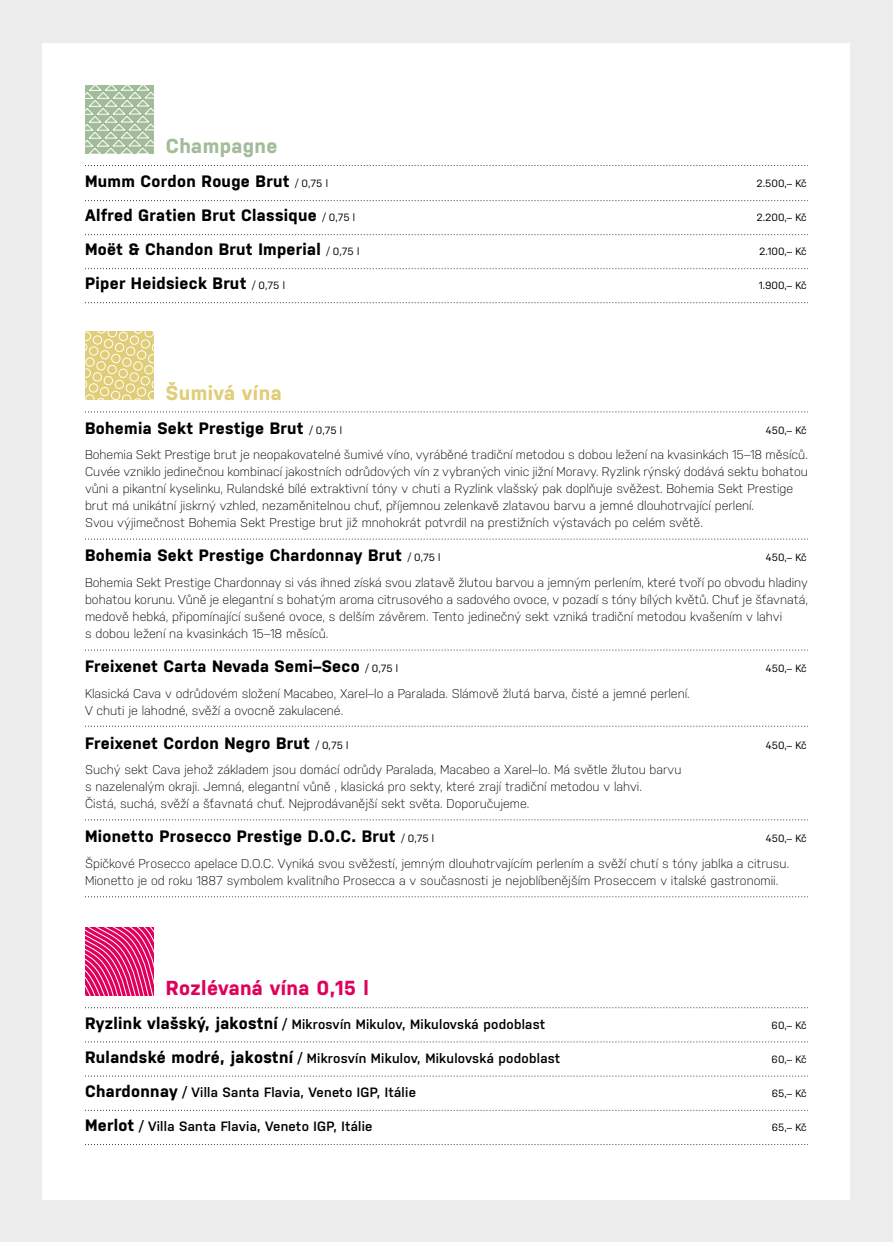
<style>
.page{position:relative;width:893px;height:1242px;background:#ededed}
.page>*{position:absolute;margin:0;border:0;box-sizing:border-box;transform-origin:0 0}
.t1{font:700 20.25px "Nudista";letter-spacing:.02em;color:#e0005b}
.t2{font:700 20.25px "Nudista";letter-spacing:.02em;color:#e0cd78}
.t3{font:700 20.25px "Nudista";letter-spacing:.02em;color:#a2bc99}
.t4{font:700 16.5px "Nudista";letter-spacing:.02em;color:#000}
.t5{font:600 13.5px "Nudista";letter-spacing:.02em;color:#000}
.t6{font:300 12.75px/17px "Nudista";color:#000}
.t7{font:10.5px "Nudista";color:#000}
.s1{font-weight:400;font-size:10.5px}
.s2{font-weight:700;font-size:16.5px}
</style>
<div class="page">
<div style="left:43px;top:43px;width:807px;height:1156px;background:#fff"></div>
<svg style="left:85px;top:165px;width:723px;height:1px"></svg>
<svg style="left:85px;top:200px;width:723px;height:1px"></svg>
<svg style="left:85px;top:234px;width:723px;height:1px"></svg>
<svg style="left:85px;top:268px;width:723px;height:1px"></svg>
<svg style="left:85px;top:302px;width:723px;height:1px"></svg>
<svg style="left:85px;top:411px;width:723px;height:1px"></svg>
<svg style="left:85px;top:649px;width:723px;height:1px"></svg>
<svg style="left:85px;top:726px;width:723px;height:1px"></svg>
<svg style="left:85px;top:819px;width:723px;height:1px"></svg>
<svg style="left:85px;top:896px;width:723px;height:1px"></svg>
<svg style="left:85px;top:1041px;width:723px;height:1px"></svg>
<svg style="left:85px;top:1110px;width:723px;height:1px"></svg>
<svg style="left:85px;top:1144px;width:723px;height:1px"></svg>
<svg style="left:85px;top:1007px;width:723px;height:1px"></svg>
<svg style="left:85px;top:1075px;width:723px;height:1px"></svg>
<svg style="left:85px;top:539px;width:723px;height:1px"></svg>
<svg style="left:85px;top:332px;width:68px;height:67px;background:#e5d691"></svg>
<svg style="left:85px;top:85px;width:68px;height:68px;background:#b5caae"></svg>
<svg style="left:85px;top:927px;width:68px;height:68px;background:#e6397f"></svg>
<h1 class="t3" style="left:166px;top:131px;width:113px">Champagne</h1>
<p class="t4" style="left:85px;top:169px;width:244px">Mumm Cordon Rouge Brut <span class="s1">/ 0,75 l</span></p>
<p class="t7" style="left:756px;top:176px;width:52px">2.500,– Kč</p>
<p class="t4" style="left:85px;top:203px;width:272px">Alfred Gratien Brut Classique <span class="s1">/ 0,75 l</span></p>
<p class="t7" style="left:756px;top:210px;width:52px">2.200,– Kč</p>
<p class="t4" style="left:85px;top:237px;width:276px">Moët &amp; Chandon Brut Imperial <span class="s1">/ 0,75 l</span></p>
<p class="t7" style="left:759px;top:244px;width:49px">2.100,– Kč</p>
<p class="t4" style="left:85px;top:271px;width:201px">Piper Heidsieck Brut <span class="s1">/ 0,75 l</span></p>
<p class="t7" style="left:759px;top:278px;width:49px">1.900,– Kč</p>
<h1 class="t2" style="left:166px;top:378px;width:117px">Šumivá vína</h1>
<p class="t4" style="left:85px;top:416px;width:259px">Bohemia Sekt Prestige Brut <span class="s1">/ 0,75 l</span></p>
<p class="t7" style="left:766px;top:422px;width:42px">450,– Kč</p>
<p class="t6" style="left:85px;top:445px;width:724px">Bohemia Sekt Prestige brut je neopakovatelné šumivé víno, vyráběné tradiční metodou s dobou ležení na kvasinkách 15–18 měsíců.<br>Cuvée vzniklo jedinečnou kombinací jakostních odrůdových vín z vybraných vinic jižní Moravy. Ryzlink rýnský dodává sektu bohatou vůni a pikantní kyselinku, Rulandské bílé extraktivní tóny v chuti a Ryzlink vlašský pak doplňuje svěžest. Bohemia Sekt Prestige brut má unikátní jiskrný vzhled, nezaměnitelnou chuť, příjemnou zelenkavě zlatavou barvu a jemné dlouhotrvající perlení.<br>Svou výjimečnost Bohemia Sekt Prestige brut již mnohokrát potvrdil na prestižních výstavách po celém světě.</p>
<p class="t4" style="left:85px;top:543px;width:357px">Bohemia Sekt Prestige Chardonnay Brut <span class="s1">/ 0,75 l</span></p>
<p class="t7" style="left:766px;top:550px;width:42px">450,– Kč</p>
<p class="t6" style="left:85px;top:573px;width:724px">Bohemia Sekt Prestige Chardonnay si vás ihned získá svou zlatavě žlutou barvou a jemným perlením, které tvoří po obvodu hladiny bohatou korunu. Vůně je elegantní s bohatým aroma citrusového a sadového ovoce, v pozadí s tóny bílých květů. Chuť je šťavnatá, medově hebká, připomínající sušené ovoce, s delším závěrem. Tento jedinečný sekt vzniká tradiční metodou kvašením v lahvi<br>s dobou ležení na kvasinkách 15–18 měsíců.</p>
<p class="t4" style="left:85px;top:654px;width:315px">Freixenet Carta Nevada Semi–Seco <span class="s1">/ 0,75 l</span></p>
<p class="t7" style="left:766px;top:661px;width:42px">450,– Kč</p>
<p class="t6" style="left:85px;top:683px;width:606px">Klasická Cava v odrůdovém složení Macabeo, Xarel–lo a Paralada. Slámově žlutá barva, čisté a jemné perlení.<br>V chuti je lahodné, svěží a ovocně zakulacené.</p>
<p class="t4" style="left:85px;top:730px;width:265px">Freixenet Cordon Negro Brut <span class="s1">/ 0,75 l</span></p>
<p class="t7" style="left:766px;top:737px;width:42px">450,– Kč</p>
<p class="t6" style="left:85px;top:760px;width:598px">Suchý sekt Cava jehož základem jsou domácí odrůdy Paralada, Macabeo a Xarel–lo. Má světle žlutou barvu s nazelenalým okraji. Jemná, elegantní vůně , klasická pro sekty, které zrají tradiční metodou v lahvi.<br>Čistá, suchá, svěží a šťavnatá chuť. Nejprodávanější sekt světa. Doporučujeme.</p>
<p class="t4" style="left:85px;top:824px;width:351px">Mionetto Prosecco Prestige D.O.C. Brut <span class="s1">/ 0,75 l</span></p>
<p class="t7" style="left:766px;top:831px;width:42px">450,– Kč</p>
<p class="t6" style="left:85px;top:853px;width:706px">Špičkové Prosecco apelace D.O.C. Vyniká svou svěžestí, jemným dlouhotrvajícím perlením a svěží chutí s tóny jablka a citrusu.<br>Mionetto je od roku 1887 symbolem kvalitního Prosecca a v současnosti je nejoblíbenějším Proseccem v italské gastronomii.</p>
<h1 class="t1" style="left:166px;top:973px;width:204px">Rozlévaná vína 0,15 l</h1>
<p class="t5" style="left:85px;top:1014px;width:462px"><span class="s2">Ryzlink vlašský, jakostní</span> / Mikrosvín Mikulov, Mikulovská podoblast</p>
<p class="t7" style="left:772px;top:1018px;width:36px">60,– Kč</p>
<p class="t5" style="left:85px;top:1048px;width:477px"><span class="s2">Rulandské modré, jakostní</span> / Mikrosvín Mikulov, Mikulovská podoblast</p>
<p class="t7" style="left:772px;top:1052px;width:36px">60,– Kč</p>
<p class="t5" style="left:85px;top:1082px;width:332px"><span class="s2">Chardonnay</span> / Villa Santa Flavia, Veneto IGP, Itálie</p>
<p class="t7" style="left:772px;top:1086px;width:36px">65,– Kč</p>
<p class="t5" style="left:85px;top:1116px;width:289px"><span class="s2">Merlot</span> / Villa Santa Flavia, Veneto IGP, Itálie</p>
<p class="t7" style="left:772px;top:1120px;width:36px">65,– Kč</p>
</div>
